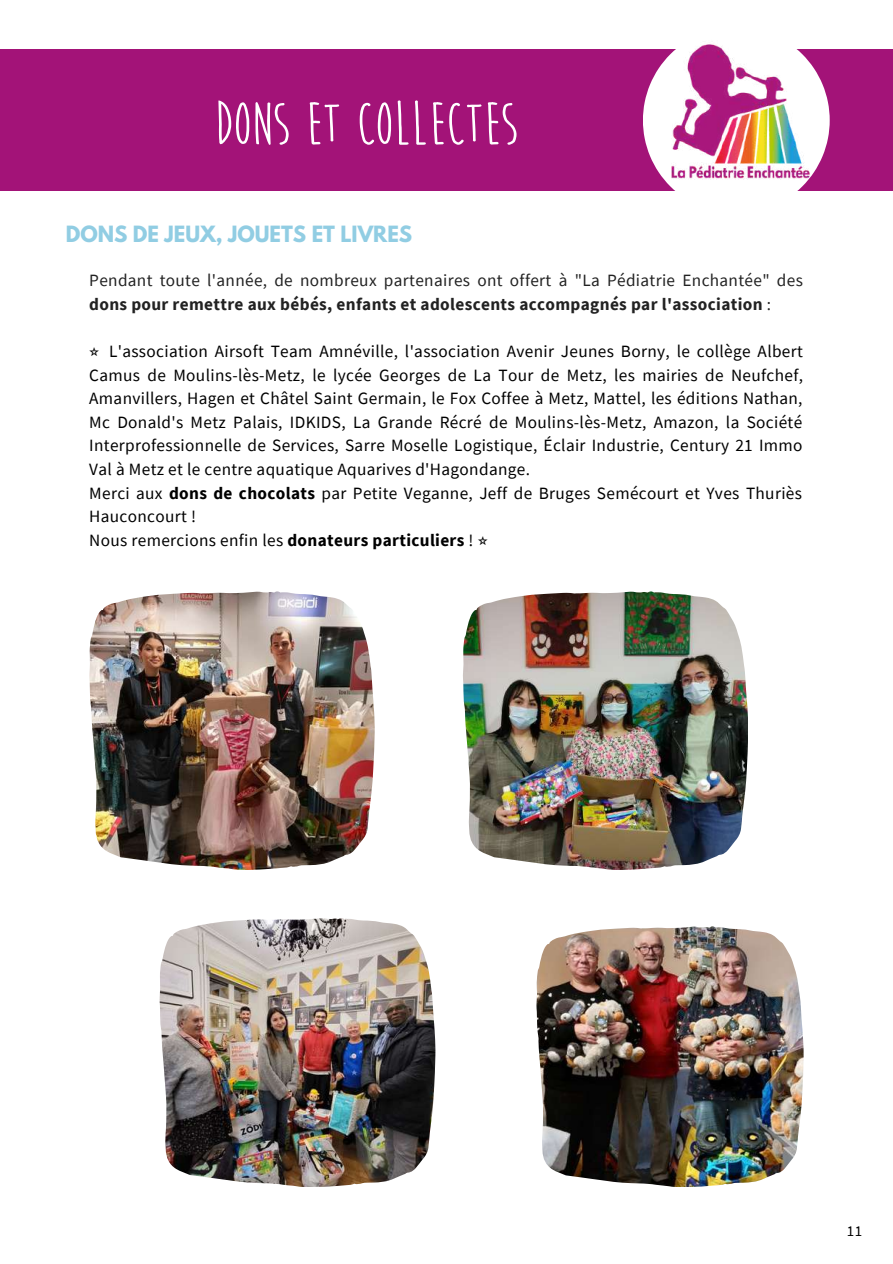
<style>
.page{position:relative;width:893px;height:1264px;background:#fff}
.page>*{position:absolute;margin:0;border:0;box-sizing:border-box;transform-origin:0 0}
.t1{font:700 61.5px "Moon Flower";color:#fff}
.t2{font:700 19.8px "League Spartan";color:#91cde3}
.t3{font:17.25px/23.5px "Source Sans Pro";letter-spacing:.02em;color:#000}
.t4{font:17.25px/23.5px "Source Sans Pro";letter-spacing:.02em;color:#222}
.t5{font:15px "Source Sans Pro";color:#000}
.s1{font-weight:700}
.s2{font-family:"Free Serif"}
</style>
<div class="page">
<div style="left:0;top:49px;width:892px;height:142px;background:#a31378"></div>
<img style="left:643px;top:44px;width:187px;height:147px">
<img style="left:89px;top:591px;width:285px;height:278px">
<img style="left:463px;top:591px;width:284px;height:278px">
<img style="left:536px;top:926px;width:267px;height:260px">
<img style="left:159px;top:918px;width:276px;height:268px">
<h1 class="t1" style="left:215px;top:93px;width:304px">DONS ET COLLECTES</h1>
<p class="t2" style="left:66px;top:224px;width:348px">DONS DE JEUX, JOUETS ET LIVRES</p>
<p class="t4" style="left:89px;top:268px;width:715px">Pendant toute l'année, de nombreux partenaires ont offert à "La Pédiatrie Enchantée" des <span class="s1">dons pour remettre aux bébés, enfants et adolescents accompagnés par l'association</span> :</p>
<p class="t3" style="left:89px;top:339px;width:715px"><span class="s2">⭐</span> L'association Airsoft Team Amnéville, l'association Avenir Jeunes Borny, le collège Albert Camus de Moulins-lès-Metz, le lycée Georges de La Tour de Metz, les mairies de Neufchef, Amanvillers, Hagen et Châtel Saint Germain, le Fox Coffee à Metz, Mattel, les éditions Nathan, Mc Donald's Metz Palais, IDKIDS, La Grande Récré de Moulins-lès-Metz, Amazon, la Société Interprofessionnelle de Services, Sarre Moselle Logistique, Éclair Industrie, Century 21 Immo Val à Metz et le centre aquatique Aquarives d'Hagondange.<br>Merci aux <span class="s1">dons de chocolats</span> par Petite Veganne, Jeff de Bruges Semécourt et Yves Thuriès Hauconcourt !<br>Nous remercions enfin les <span class="s1">donateurs particuliers</span> ! <span class="s2">⭐</span></p>
<p class="t5" style="left:846px;top:1221px;width:17px">11</p>
</div>
